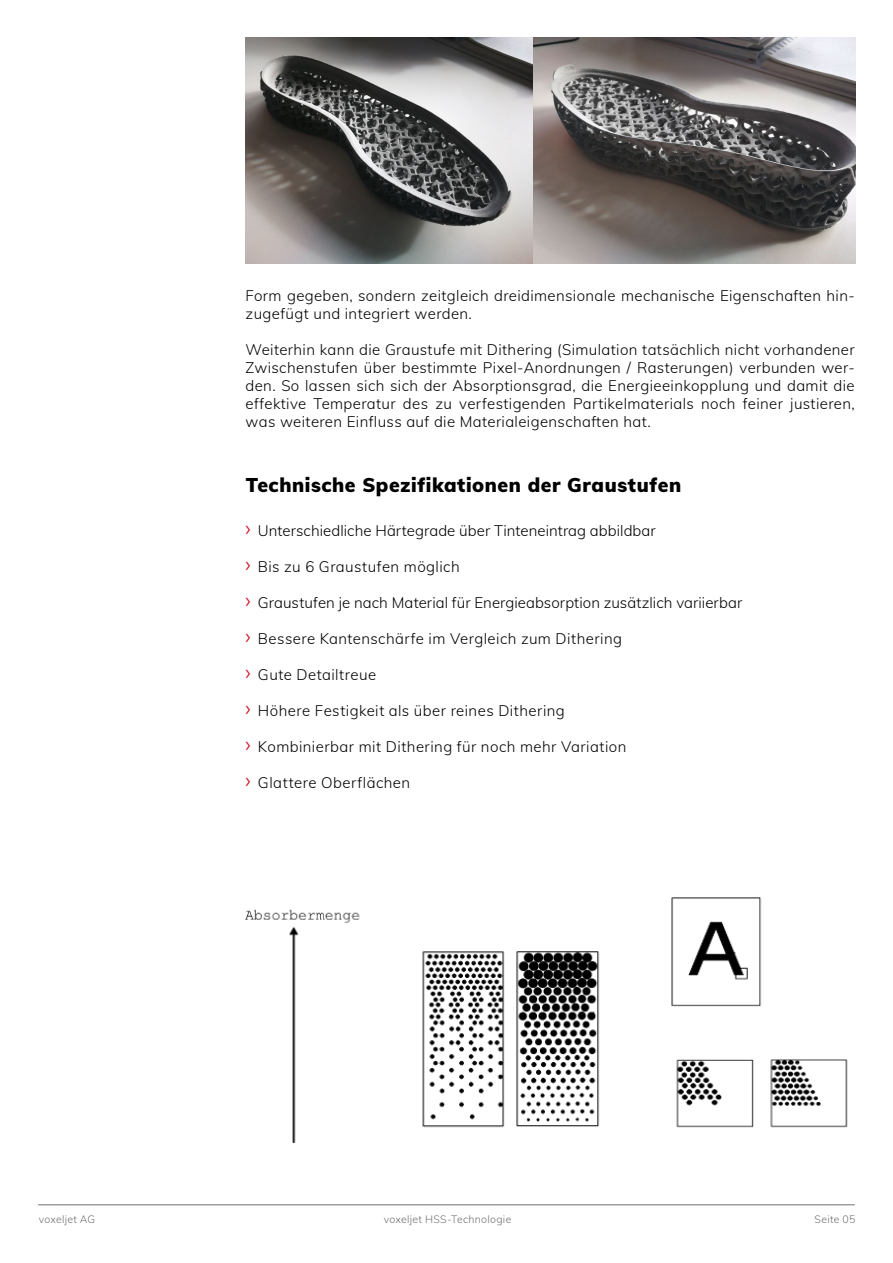
<style>
.page{position:relative;width:893px;height:1263px;background:#fff}
.page>*{position:absolute;margin:0;border:0;box-sizing:border-box;transform-origin:0 0}
.t1{font:900 19.5px "Muli";letter-spacing:.03em;color:#000}
.t2{font:300 15px/18px "Muli";letter-spacing:.025em;color:#000}
.t3{font:300 15px "Muli";letter-spacing:.005em;color:#000}
.t4{font:300 10.5px "Muli";letter-spacing:.03em;color:#6f6f6e}
.s1{font-size:22.5px;color:#d50e22}
</style>
<div class="page">
<hr style="left:38px;top:1204px;width:817px;height:1px;background:#6f6f6e">
<img style="left:246px;top:38px;width:609px;height:226px">
<img style="left:671px;top:897px;width:177px;height:231px">
<img style="left:245px;top:909px;width:355px;height:235px">
<p class="t2" style="left:246px;top:286px;width:611px">Form gegeben, sondern zeitgleich dreidimensionale mechanische Eigenschaften hin&shy;zugefügt und integriert werden.</p>
<p class="t2" style="left:246px;top:340px;width:611px;text-align:justify">Weiterhin kann die Graustufe mit Dithering (Simulation tatsächlich nicht vorhandener Zwischenstufen über bestimmte Pixel-Anordnungen / Rasterungen) verbunden wer&shy;den. So lassen sich sich der Absorptionsgrad, die Energieeinkopplung und damit die effektive Temperatur des zu verfestigenden Partikelmaterials noch feiner justieren, was weiteren Einfluss auf die Materialeigenschaften hat.</p>
<h1 class="t1" style="left:246px;top:470px;width:437px">Technische Spezifikationen der Graustufen</h1>
<p class="t3" style="left:245px;top:520px;width:412px"><span class="s1">›</span> Unterschiedliche Härtegrade über Tinteneintrag abbildbar</p>
<p class="t2" style="left:245px;top:557px;width:216px"><span class="s1">›</span> Bis zu 6 Graustufen möglich</p>
<p class="t3" style="left:245px;top:592px;width:499px"><span class="s1">›</span> Graustufen je nach Material für Energieabsorption zusätzlich variierbar</p>
<p class="t2" style="left:245px;top:629px;width:378px"><span class="s1">›</span> Bessere Kantenschärfe im Vergleich zum Dithering</p>
<p class="t2" style="left:245px;top:665px;width:132px"><span class="s1">›</span> Gute Detailtreue</p>
<p class="t2" style="left:245px;top:701px;width:321px"><span class="s1">›</span> Höhere Festigkeit als über reines Dithering</p>
<p class="t2" style="left:245px;top:737px;width:383px"><span class="s1">›</span> Kombinierbar mit Dithering für noch mehr Variation</p>
<p class="t2" style="left:245px;top:773px;width:167px"><span class="s1">›</span> Glattere Oberflächen</p>
<p class="t4" style="left:39px;top:1211px;width:58px">voxeljet AG</p>
<p class="t4" style="left:384px;top:1211px;width:129px">voxeljet HSS-Technologie</p>
<p class="t4" style="left:814px;top:1211px;width:42px">Seite 05</p>
</div>
